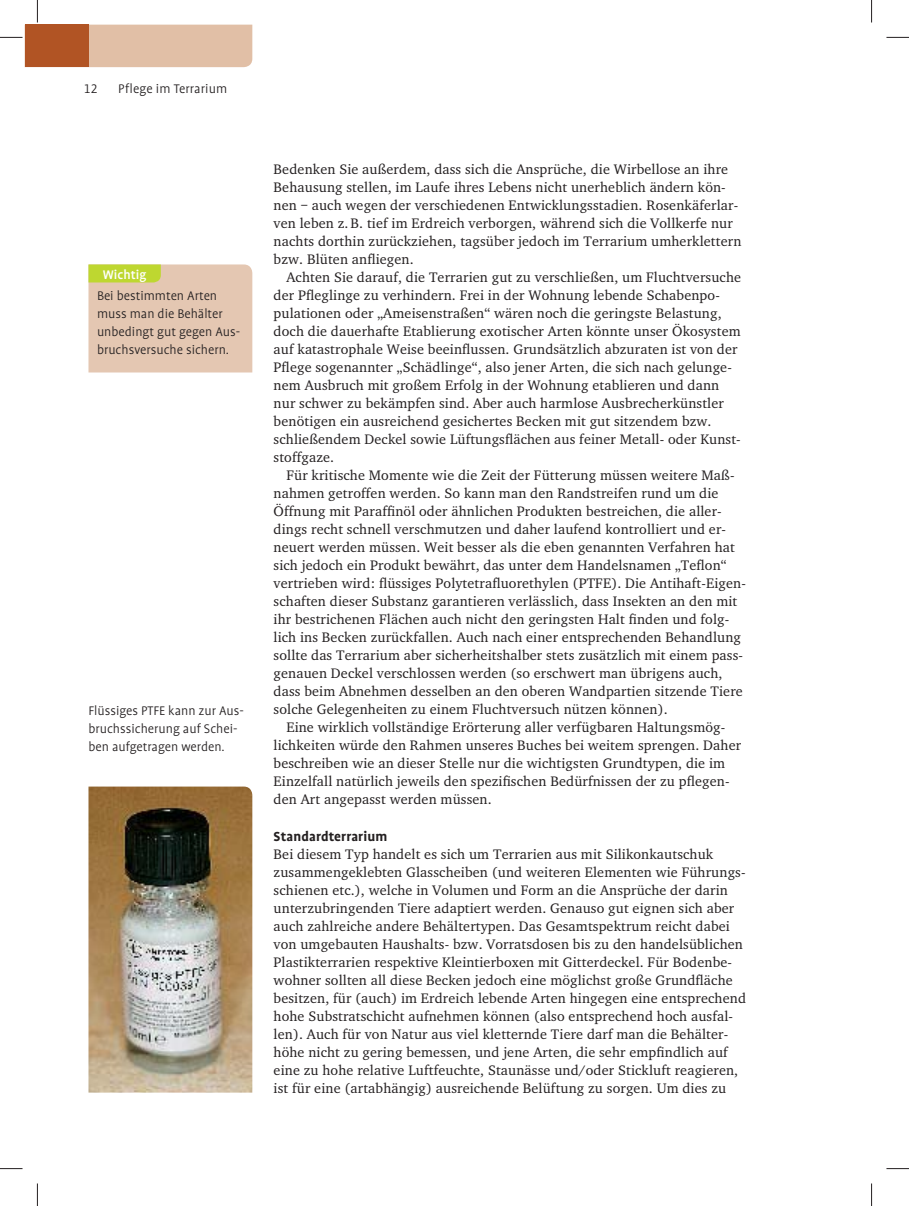
<style>
.page{position:relative;width:909px;height:1206px;background:#fff}
.page>*{position:absolute;margin:0;border:0;box-sizing:border-box;transform-origin:0 0}
.t1{font:700 15px "UV Profile Tab";letter-spacing:.01em;color:#231f20}
.t2{font:14.25px/18px "UV Charter";letter-spacing:.01em;color:#231f20}
.t3{font:300 14.25px/18px "UV Profile Tab";color:#231f20}
.t4{font:500 14.25px "UV Profile Tab";color:#fff}
</style>
<div class="page">
<img style="left:88px;top:786px;width:164px;height:306px">
<svg style="left:88px;top:264px;width:164px;height:108px;background:#e1c8a9"></svg>
<svg style="left:886px;top:37px;width:22px;height:1px"></svg>
<svg style="left:0;top:1168px;width:22px;height:1px"></svg>
<svg style="left:886px;top:1168px;width:22px;height:1px"></svg>
<svg style="left:0;top:0;width:252px;height:67px"></svg>
<svg style="left:37px;top:1183px;width:1px;height:23px"></svg>
<svg style="left:871px;top:0;width:1px;height:22px"></svg>
<svg style="left:871px;top:1183px;width:1px;height:23px"></svg>
<p class="t3" style="left:84px;top:81px;width:15px">12</p>
<p class="t3" style="left:118px;top:81px;width:110px">Pflege im Terrarium</p>
<p class="t4" style="left:103px;top:268px;width:45px">Wichtig</p>
<p class="t3" style="left:97px;top:288px;width:145px">Bei bestimmten Arten muss man die Behälter unbedingt gut gegen Aus&shy;bruchsversuche sichern.</p>
<p class="t3" style="left:88px;top:702px;width:157px">Flüssiges PTFE kann zur Aus&shy;bruchssicherung auf Schei&shy;ben aufgetragen werden.</p>
<p class="t2" style="left:273px;top:161px;width:469px">Bedenken Sie außerdem, dass sich die Ansprüche, die Wirbellose an ihre Behausung stellen, im Laufe ihres Lebens nicht unerheblich ändern kön&shy;nen – auch wegen der verschiedenen Entwicklungsstadien. Rosenkäferlar&shy;ven leben z. B. tief im Erdreich verborgen, während sich die Vollkerfe nur nachts dorthin zurückziehen, tagsüber jedoch im Terrarium umherklettern bzw. Blüten anfliegen.</p>
<p class="t2" style="left:273px;top:269px;width:469px;text-indent:13px">Achten Sie darauf, die Terrarien gut zu verschließen, um Fluchtversuche der Pfleglinge zu verhindern. Frei in der Wohnung lebende Schabenpo&shy;pulationen oder „Ameisenstraßen“ wären noch die geringste Belastung, doch die dauerhafte Etablierung exotischer Arten könnte unser Ökosystem auf katastrophale Weise beeinflussen. Grundsätzlich abzuraten ist von der Pflege sogenannter „Schädlinge“, also jener Arten, die sich nach gelunge&shy;nem Ausbruch mit großem Erfolg in der Wohnung etablieren und dann nur schwer zu bekämpfen sind. Aber auch harmlose Ausbrecherkünstler benötigen ein ausreichend gesichertes Becken mit gut sitzendem bzw. schließendem Deckel sowie Lüftungsflächen aus feiner Metall- oder Kunst&shy;stoffgaze.</p>
<p class="t2" style="left:273px;top:467px;width:473px;text-indent:13px">Für kritische Momente wie die Zeit der Fütterung müssen weitere Maß&shy;nahmen getroffen werden. So kann man den Randstreifen rund um die Öffnung mit Paraffinöl oder ähnlichen Produkten bestreichen, die aller&shy;dings recht schnell verschmutzen und daher laufend kontrolliert und er&shy;neuert werden müssen. Weit besser als die eben genannten Verfahren hat sich jedoch ein Produkt bewährt, das unter dem Handelsnamen „Teflon“ vertrieben wird: flüssiges Polytetrafluorethylen (PTFE). Die Antihaft-Eigen&shy;schaften dieser Substanz garantieren verlässlich, dass Insekten an den mit ihr bestrichenen Flächen auch nicht den geringsten Halt finden und folg&shy;lich ins Becken zurückfallen. Auch nach einer entsprechenden Behandlung sollte das Terrarium aber sicherheitshalber stets zusätzlich mit einem pass&shy;genauen Deckel verschlossen werden (so erschwert man übrigens auch, dass beim Abnehmen desselben an den oberen Wandpartien sitzende Tiere solche Gelegenheiten zu einem Fluchtversuch nützen können).</p>
<p class="t2" style="left:273px;top:719px;width:469px;text-indent:13px">Eine wirklich vollständige Erörterung aller verfügbaren Haltungsmög&shy;lichkeiten würde den Rahmen unseres Buches bei weitem sprengen. Daher beschreiben wie an dieser Stelle nur die wichtigsten Grundtypen, die im Einzelfall natürlich jeweils den spezifischen Bedürfnissen der zu pflegen&shy;den Art angepasst werden müssen.</p>
<p class="t1" style="left:273px;top:830px;width:115px">Standardterrarium</p>
<p class="t2" style="left:273px;top:845px;width:473px">Bei diesem Typ handelt es sich um Terrarien aus mit Silikonkautschuk zusammengeklebten Glasscheiben (und weiteren Elementen wie Führungs&shy;schienen etc.), welche in Volumen und Form an die Ansprüche der darin unterzubringenden Tiere adaptiert werden. Genauso gut eignen sich aber auch zahlreiche andere Behältertypen. Das Gesamtspektrum reicht dabei von umgebauten Haushalts- bzw. Vorratsdosen bis zu den handelsüblichen Plastikterrarien respektive Kleintierboxen mit Gitterdeckel. Für Bodenbe&shy;wohner sollten all diese Becken jedoch eine möglichst große Grundfläche besitzen, für (auch) im Erdreich lebende Arten hingegen eine entsprechend hohe Substratschicht aufnehmen können (also entsprechend hoch ausfal&shy;len). Auch für von Natur aus viel kletternde Tiere darf man die Behälter&shy;höhe nicht zu gering bemessen, und jene Arten, die sehr empfindlich auf eine zu hohe relative Luftfeuchte, Staunässe und/oder Stickluft reagieren, ist für eine (artabhängig) ausreichende Belüftung zu sorgen. Um dies zu</p>
</div>
